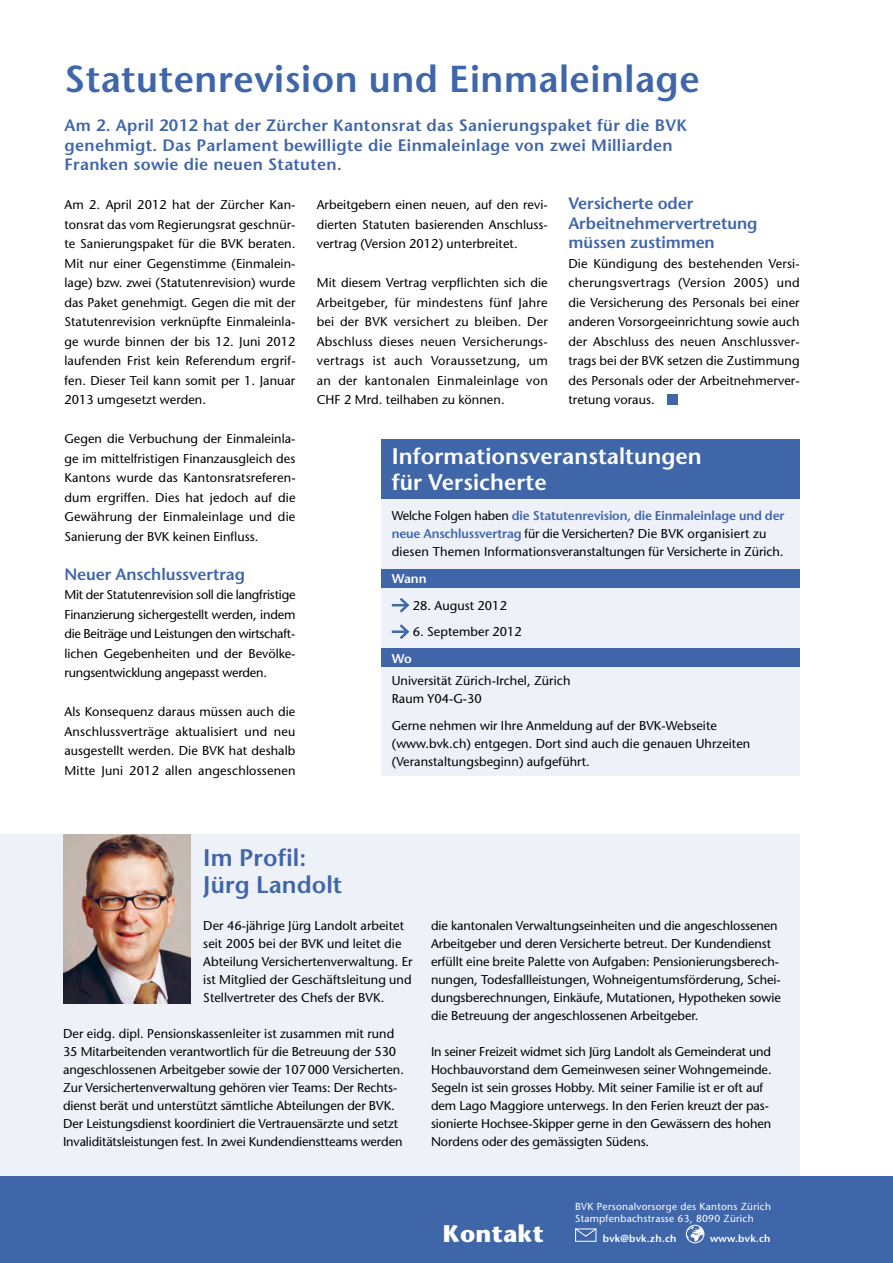
<style>
.page{position:relative;width:893px;height:1263px;background:#fff}
.page>*{position:absolute;margin:0;border:0;box-sizing:border-box;transform-origin:0 0}
.t1{font:600 37.5px "Stone Sans Std";letter-spacing:.015em;color:#4066aa}
.t2{font:600 24px/27px "Stone Sans Std";letter-spacing:.005em;color:#4066aa}
.t3{font:700 24px "Stone Sans Std";letter-spacing:.01em;color:#fff}
.t4{font:600 22.5px/25.5px "Stone Sans Std";letter-spacing:.005em;color:#fff}
.t5{font:600 16.5px/19.5px "Stone Sans Std";letter-spacing:.02em;color:#4066aa}
.t6{font:600 16.5px/19.5px "Stone Sans Std";letter-spacing:-.005em;color:#4066aa}
.t7{font:500 12.75px/19.5px "Stone Sans Std";letter-spacing:-.005em;color:#000}
.t8{font:600 12.75px "Stone Sans Std";letter-spacing:-.015em;color:#fff}
.t9{font:500 10.2px/12.3px "Stone Sans Std";letter-spacing:.025em;color:#fff}
.t10{font:600 10.2px "Stone Sans Std";letter-spacing:.025em;color:#fff}
.s1{font-weight:600;color:#4066aa}
</style>
<div class="page">
<div style="left:0;top:834px;width:799px;height:429px;background:#eff1f8"></div>
<div style="left:0;top:1176px;width:893px;height:87px;background:#4066aa"></div>
<div style="left:575px;top:1228px;width:21px;height:14px;border:1px solid #fff"></div>
<svg style="left:575px;top:1228px;width:22px;height:9px"></svg>
<svg style="left:686px;top:1226px;width:18px;height:15px"></svg>
<div style="left:686px;top:1225px;width:18px;height:18px;border:1px solid #fff;border-radius:50%"></div>
<img style="left:63px;top:834px;width:128px;height:169px">
<div style="left:381px;top:469px;width:418px;height:306px;background:#eff1f8"></div>
<div style="left:381px;top:439px;width:419px;height:59px;background:#4066aa"></div>
<div style="left:381px;top:569px;width:418px;height:19px;background:#4066aa"></div>
<div style="left:381px;top:648px;width:418px;height:19px;background:#4066aa"></div>
<svg style="left:392px;top:598px;width:18px;height:15px"></svg>
<hr style="left:392px;top:630px;width:16px;height:3px;background:#4066aa">
<svg style="left:397px;top:624px;width:13px;height:15px"></svg>
<div style="left:668px;top:394px;width:10px;height:10px;background:#4066aa"></div>
<h1 class="t1" style="left:64px;top:56px;width:637px">Statutenrevision und Einmaleinlage</h1>
<p class="t5" style="left:64px;top:116px;width:624px">Am 2. April 2012 hat der Zürcher Kantonsrat das Sanierungspaket für die BVK genehmigt. Das Parlament bewilligte die Einmaleinlage von zwei Milliarden<br>Franken sowie die neuen Statuten.</p>
<p class="t7" style="left:317px;top:195px;width:232px;text-align:justify">Arbeitgebern einen neuen, auf den revi&shy;dierten Statuten basierenden Anschluss&shy;vertrag (Version 2012) unterbreitet.</p>
<p class="t7" style="left:317px;top:273px;width:233px;text-align:justify">Mit diesem Vertrag verpflichten sich die Arbeitgeber, für mindestens fünf Jahre bei der BVK versichert zu bleiben. Der Abschluss dieses neuen Versicherungs&shy;vertrags ist auch Voraussetzung, um an der kantonalen Einmaleinlage von CHF 2 Mrd. teilhaben zu können.</p>
<p class="t6" style="left:568px;top:194px;width:190px">Versicherte oder<br>Arbeitnehmervertretung müssen zustimmen</p>
<p class="t7" style="left:568px;top:254px;width:233px;text-align:justify">Die Kündigung des bestehenden Versi&shy;cherungsvertrags (Version 2005) und die Versicherung des Personals bei einer anderen Vorsorgeeinrichtung sowie auch der Abschluss des neuen Anschlussver&shy;trags bei der BVK setzen die Zustimmung des Personals oder der Arbeitnehmerver&shy;tretung voraus.</p>
<p class="t7" style="left:64px;top:195px;width:233px;text-align:justify">Am 2. April 2012 hat der Zürcher Kan&shy;tonsrat das vom Regierungsrat geschnür&shy;te Sanierungspaket für die BVK beraten.<br>Mit nur einer Gegenstimme (Einmalein&shy;lage) bzw. zwei (Statutenrevision) wurde das Paket genehmigt. Gegen die mit der Statutenrevision verknüpfte Einmaleinla&shy;ge wurde binnen der bis 12. Juni 2012 laufenden Frist kein Referendum ergrif&shy;fen. Dieser Teil kann somit per 1. Januar 2013 umgesetzt werden.</p>
<p class="t7" style="left:64px;top:429px;width:233px;text-align:justify">Gegen die Verbuchung der Einmaleinla&shy;ge im mittelfristigen Finanzausgleich des Kantons wurde das Kantonsratsreferen&shy;dum ergriffen. Dies hat jedoch auf die Gewährung der Einmaleinlage und die Sanierung der BVK keinen Einfluss.</p>
<p class="t6" style="left:64px;top:564px;width:182px">Neuer Anschlussvertrag</p>
<p class="t7" style="left:64px;top:585px;width:233px;text-align:justify">Mit der Statutenrevision soll die langfristige Finanzierung sichergestellt werden, indem die Beiträge und Leistungen den wirtschaft&shy;lichen Gegebenheiten und der Bevölke&shy;rungsentwicklung angepasst werden.</p>
<p class="t7" style="left:64px;top:702px;width:233px;text-align:justify">Als Konsequenz daraus müssen auch die Anschlussverträge aktualisiert und neu ausgestellt werden. Die BVK hat deshalb Mitte Juni 2012 allen angeschlossenen</p>
<h3 class="t4" style="left:392px;top:443px;width:312px">Informationsveranstaltungen für Versicherte</h3>
<p class="t7" style="left:392px;top:507px;width:394px;line-height:18px">Welche Folgen haben <span class="s1">die Statutenrevision, die Einmaleinlage und der neue Anschlussvertrag</span> für die Versicherten? Die BVK organisiert zu diesen Themen Informationsveranstaltungen für Versicherte in Zürich.</p>
<p class="t8" style="left:392px;top:571px;width:36px">Wann</p>
<p class="t7" style="left:413px;top:595px;width:96px">28. August 2012</p>
<p class="t7" style="left:413px;top:622px;width:111px">6. September 2012</p>
<p class="t8" style="left:392px;top:650px;width:21px">Wo</p>
<p class="t7" style="left:392px;top:671px;width:180px;line-height:18px">Universität Zürich-Irchel, Zürich<br>Raum Y04-G-30</p>
<p class="t7" style="left:392px;top:716px;width:360px;line-height:18px">Gerne nehmen wir Ihre Anmeldung auf der BVK-Webseite (www.bvk.ch) entgegen. Dort sind auch die genauen Uhrzeiten (Veranstaltungsbeginn) aufgeführt.</p>
<h2 class="t2" style="left:203px;top:844px;width:140px">Im Profil:<br>Jürg Landolt</h2>
<p class="t7" style="left:203px;top:917px;width:211px;line-height:18px">Der 46-jährige Jürg Landolt arbeitet seit 2005 bei der BVK und leitet die Abteilung Versichertenverwaltung. Er ist Mitglied der Geschäftsleitung und Stellvertreter des Chefs der BVK.</p>
<p class="t7" style="left:63px;top:1025px;width:342px;line-height:18px">Der eidg. dipl. Pensionskassenleiter ist zusammen mit rund 35 Mitarbeitenden verantwortlich für die Betreuung der 530 angeschlossenen Arbeitgeber sowie der 107000 Versicherten.<br>Zur Versichertenverwaltung gehören vier Teams: Der Rechts&shy;dienst berät und unterstützt sämtliche Abteilungen der BVK.<br>Der Leistungsdienst koordiniert die Vertrauensärzte und setzt Invaliditätsleistungen fest. In zwei Kundendienstteams werden</p>
<p class="t7" style="left:431px;top:917px;width:351px;line-height:18px">die kantonalen Verwaltungseinheiten und die angeschlossenen Arbeitgeber und deren Versicherte betreut. Der Kundendienst erfüllt eine breite Palette von Aufgaben: Pensionierungsberech&shy;nungen, Todesfallleistungen, Wohneigentumsförderung, Schei&shy;dungsberechnungen, Einkäufe, Mutationen, Hypotheken sowie die Betreuung der angeschlossenen Arbeitgeber.</p>
<p class="t7" style="left:431px;top:1043px;width:342px;line-height:18px">In seiner Freizeit widmet sich Jürg Landolt als Gemeinderat und Hochbauvorstand dem Gemeinwesen seiner Wohngemeinde.<br>Segeln ist sein grosses Hobby. Mit seiner Familie ist er oft auf dem Lago Maggiore unterwegs. In den Ferien kreuzt der pas&shy;sionierte Hochsee-Skipper gerne in den Gewässern des hohen Nordens oder des gemässigten Südens.</p>
<p class="t9" style="left:575px;top:1200px;width:197px">BVK Personalvorsorge des Kantons Zürich<br>Stampfenbachstrasse 63, 8090 Zürich</p>
<p class="t10" style="left:603px;top:1232px;width:75px">bvk@bvk.zh.ch</p>
<h2 class="t3" style="left:443px;top:1219px;width:103px">Kontakt</h2>
<p class="t10" style="left:710px;top:1232px;width:62px">www.bvk.ch</p>
</div>
